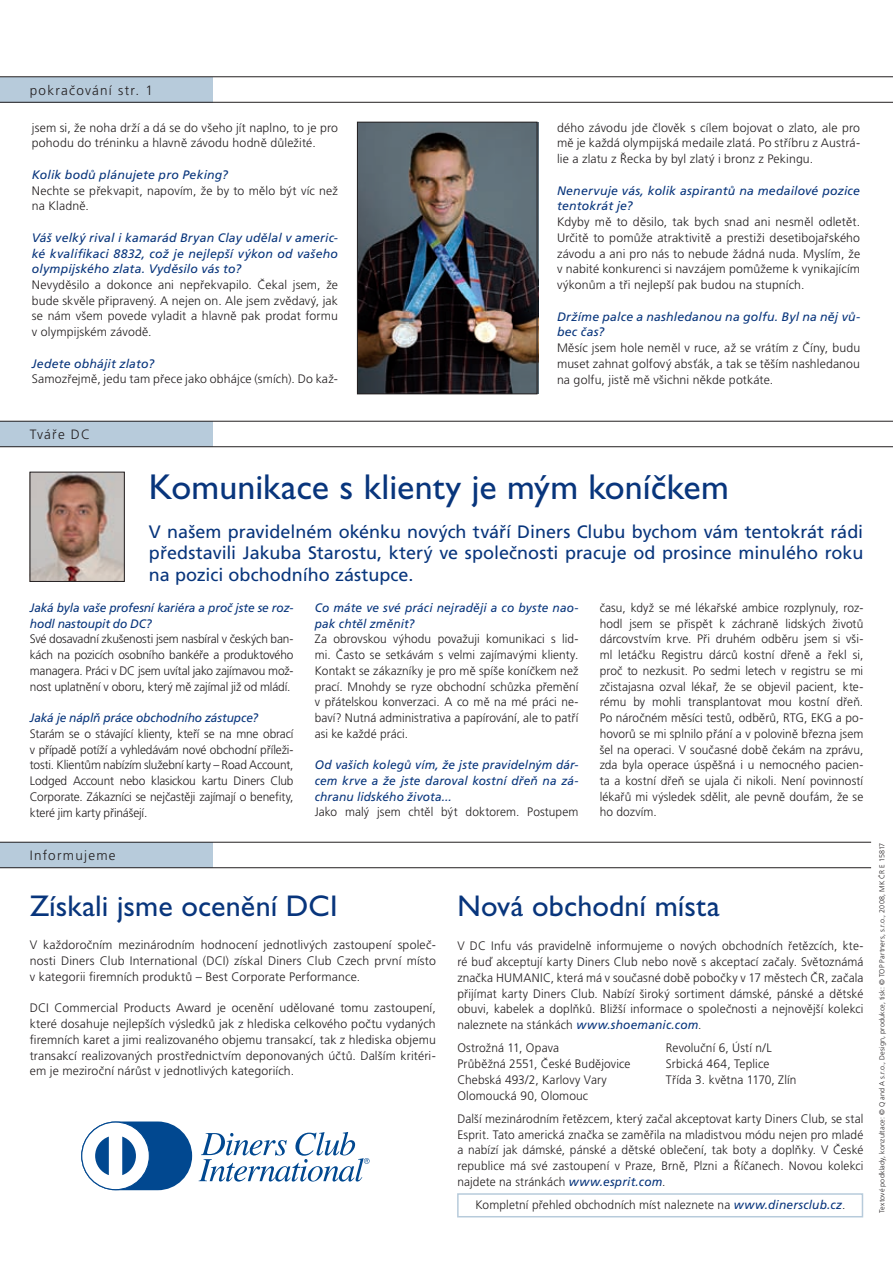
<style>
.page{position:relative;width:893px;height:1263px;background:#fff}
.page>*{position:absolute;margin:0;border:0;box-sizing:border-box;transform-origin:0 0}
.t1{font:36px "Gill Sans CE";letter-spacing:-.005em;color:#08357c}
.t2{font:30px "Gill Sans CE";letter-spacing:.005em;color:#08357c}
.t3{font:18px/21.6px "Frutiger CE";color:#08357c;text-align:justify}
.t4{font:300 13.5px "Frutiger CE";letter-spacing:.095em;color:#231f20}
.t5{font:300 12.3px/15.8px "Frutiger CE";letter-spacing:.01em;color:#231f20;text-align:justify}
.t6{font:italic 12.3px/15.8px "Frutiger CE";letter-spacing:.01em;color:#08357c}
.t7{font:italic 12.3px/15.8px "Frutiger CE";letter-spacing:-.01em;color:#08357c}
.t8{font:300 7.2px "Frutiger CE";letter-spacing:.02em;color:#231f20}
.s1{font-weight:400;font-style:italic;color:#08357c}
</style>
<div class="page">
<div style="left:0;top:77px;width:213px;height:25px;background:#b7cbdb"></div>
<hr style="left:0;top:77px;width:893px;height:1px;background:#231f20">
<hr style="left:0;top:102px;width:893px;height:1px;background:#231f20">
<div style="left:0;top:842px;width:213px;height:26px;background:#b7cbdb"></div>
<div style="left:0;top:421px;width:213px;height:26px;background:#b7cbdb"></div>
<hr style="left:0;top:446px;width:893px;height:1px;background:#231f20">
<hr style="left:0;top:867px;width:871px;height:1px;background:#231f20">
<hr style="left:0;top:421px;width:893px;height:1px;background:#231f20">
<hr style="left:0;top:842px;width:871px;height:1px;background:#231f20">
<div style="left:80px;top:1120px;width:114px;height:71px;border:3px solid #fff;border-radius:34px"></div>
<div style="left:81px;top:1121px;width:111px;height:69px;background:#014890;border-radius:34px"></div>
<div style="left:82px;top:1122px;width:67px;height:68px;background:#fff;border-radius:50%"></div>
<div style="left:81px;top:1121px;width:69px;height:69px;border:1px solid #014890;border-radius:50%"></div>
<svg style="left:95px;top:1136px;width:41px;height:39px"></svg>
<svg style="left:199px;top:1132px;width:171px;height:49px"></svg>
<img style="left:359px;top:122px;width:179px;height:272px">
<div style="left:357px;top:122px;width:180px;height:272px;border:1px solid #231f20"></div>
<img style="left:32px;top:474px;width:91px;height:106px">
<div style="left:30px;top:472px;width:95px;height:110px;border:1px solid #231f20"></div>
<div style="left:457px;top:1193px;width:406px;height:24px;border:2px solid #b7cbdb"></div>
<p class="t4" style="left:30px;top:83px;width:125px">pokračování str. 1</p>
<p class="t5" style="left:32px;top:119px;width:308px">jsem si, že noha drží a dá se do všeho jít naplno, to je pro pohodu do tréninku a hlavně závodu hodně důležité.</p>
<p class="t6" style="left:32px;top:167px;width:198px">Kolik bodů plánujete pro Peking?</p>
<p class="t5" style="left:32px;top:182px;width:308px">Nechte se překvapit, napovím, že by to mělo být víc než na Kladně.</p>
<p class="t6" style="left:32px;top:230px;width:308px;text-align:justify">Váš velký rival i kamarád Bryan Clay udělal v americ&shy;ké kvalifikaci 8832, což je nejlepší výkon od vašeho olympijského zlata. Vyděsilo vás to?</p>
<p class="t5" style="left:32px;top:277px;width:308px">Nevyděsilo a dokonce ani nepřekvapilo. Čekal jsem, že bude skvěle připravený. A nejen on. Ale jsem zvědavý, jak se nám všem povede vyladit a hlavně pak prodat formu v olympijském závodě.</p>
<p class="t6" style="left:32px;top:356px;width:124px">Jedete obhájit zlato?</p>
<p class="t5" style="left:32px;top:371px;width:308px">Samozřejmě, jedu tam přece jako obhájce (smích). Do kaž-</p>
<p class="t5" style="left:557px;top:119px;width:305px">dého závodu jde člověk s cílem bojovat o zlato, ale pro mě je každá olympijská medaile zlatá. Po stříbru z Austrá&shy;lie a zlatu z Řecka by byl zlatý i bronz z Pekingu.</p>
<p class="t6" style="left:557px;top:182px;width:304px">Nenervuje vás, kolik aspirantů na medailové pozice tentokrát je?</p>
<p class="t5" style="left:557px;top:214px;width:305px">Kdyby mě to děsilo, tak bych snad ani nesměl odletět.<br>Určitě to pomůže atraktivitě a prestiži desetibojařského závodu a ani pro nás to nebude žádná nuda. Myslím, že v nabité konkurenci si navzájem pomůžeme k vynikajícím výkonům a tři nejlepší pak budou na stupních.</p>
<p class="t6" style="left:557px;top:308px;width:305px">Držíme palce a nashledanou na golfu. Byl na něj vů&shy;bec čas?</p>
<p class="t5" style="left:557px;top:340px;width:305px">Měsíc jsem hole neměl v ruce, až se vrátím z Číny, budu muset zahnat golfový absťák, a tak se těším nashledanou na golfu, jistě mě všichni někde potkáte.</p>
<p class="t4" style="left:30px;top:427px;width:62px">Tváře DC</p>
<h1 class="t1" style="left:149px;top:466px;width:581px">Komunikace s klienty je mým koníčkem</h1>
<h3 class="t3" style="left:149px;top:521px;width:716px">V našem pravidelném okénku nových tváří Diners Clubu bychom vám tentokrát rádi představili Jakuba Starostu, který ve společnosti pracuje od prosince minulého roku na pozici obchodního zástupce.</h3>
<p class="t7" style="left:30px;top:600px;width:265px">Jaká byla vaše profesní kariéra a proč jste se roz&shy;hodl nastoupit do DC?</p>
<p class="t5" style="left:30px;top:631px;width:265px">Své dosavadní zkušenosti jsem nasbíral v českých ban&shy;kách na pozicích osobního bankéře a produktového managera. Práci v DC jsem uvítal jako zajímavou mož&shy;nost uplatnění v oboru, který mě zajímal již od mládí.</p>
<p class="t7" style="left:30px;top:710px;width:230px">Jaká je náplň práce obchodního zástupce?</p>
<p class="t5" style="left:30px;top:726px;width:265px">Starám se o stávající klienty, kteří se na mne obrací v případě potíží a vyhledávám nové obchodní příleži&shy;tosti. Klientům nabízím služební karty – Road Account, Lodged Account nebo klasickou kartu Diners Club Corporate. Zákazníci se nejčastěji zajímají o benefity, které jim karty přinášejí.</p>
<p class="t6" style="left:315px;top:600px;width:265px">Co máte ve své práci nejraději a co byste nao&shy;pak chtěl změnit?</p>
<p class="t5" style="left:315px;top:631px;width:265px">Za obrovskou výhodu považuji komunikaci s lid&shy;mi. Často se setkávám s velmi zajímavými klienty.<br>Kontakt se zákazníky je pro mě spíše koníčkem než prací. Mnohdy se ryze obchodní schůzka přemění v přátelskou konverzaci. A co mě na mé práci ne&shy;baví? Nutná administrativa a papírování, ale to patří asi ke každé práci.</p>
<p class="t6" style="left:315px;top:757px;width:265px;text-align:justify">Od vašich kolegů vím, že jste pravidelným dár&shy;cem krve a že jste daroval kostní dřeň na zá&shy;chranu lidského života...</p>
<p class="t5" style="left:315px;top:804px;width:265px">Jako malý jsem chtěl být doktorem. Postupem</p>
<p class="t5" style="left:600px;top:600px;width:265px">času, když se mé lékařské ambice rozplynuly, roz&shy;hodl jsem se přispět k záchraně lidských životů dárcovstvím krve. Při druhém odběru jsem si vši&shy;ml letáčku Registru dárců kostní dřeně a řekl si, proč to nezkusit. Po sedmi letech v registru se mi zčistajasna ozval lékař, že se objevil pacient, kte&shy;rému by mohli transplantovat mou kostní dřeň.<br>Po náročném měsíci testů, odběrů, RTG, EKG a po&shy;hovorů se mi splnilo přání a v polovině března jsem šel na operaci. V současné době čekám na zprávu, zda byla operace úspěšná i u nemocného pacien&shy;ta a kostní dřeň se ujala či nikoli. Není povinností lékařů mi výsledek sdělit, ale pevně doufám, že se ho dozvím.</p>
<p class="t4" style="left:30px;top:848px;width:87px">Informujeme</p>
<h2 class="t2" style="left:30px;top:888px;width:309px">Získali jsme ocenění DCI</h2>
<p class="t5" style="left:30px;top:937px;width:408px">V každoročním mezinárodním hodnocení jednotlivých zastoupení společ&shy;nosti Diners Club International (DCI) získal Diners Club Czech první místo v kategorii firemních produktů – Best Corporate Performance.</p>
<p class="t5" style="left:30px;top:1000px;width:408px">DCI Commercial Products Award je ocenění udělované tomu zastoupení, které dosahuje nejlepších výsledků jak z hlediska celkového počtu vydaných firemních karet a jimi realizovaného objemu transakcí, tak z hlediska objemu transakcí realizovaných prostřednictvím deponovaných účtů. Dalším kritéri&shy;em je meziroční nárůst v jednotlivých kategoriích.</p>
<h2 class="t2" style="left:457px;top:888px;width:264px">Nová obchodní místa</h2>
<p class="t5" style="left:457px;top:938px;width:408px">V DC Infu vás pravidelně informujeme o nových obchodních řetězcích, kte&shy;ré buď akceptují karty Diners Club nebo nově s akceptací začaly. Světoznámá značka HUMANIC, která má v současné době pobočky v 17 městech ČR, začala přijímat karty Diners Club. Nabízí široký sortiment dámské, pánské a dětské obuvi, kabelek a doplňků. Bližší informace o společnosti a nejnovější kolekci naleznete na stánkách <span class="s1">www.shoemanic.com</span>.</p>
<p class="t5" style="left:457px;top:1040px;width:103px">Ostrožná 11, Opava</p>
<p class="t5" style="left:666px;top:1040px;width:107px">Revoluční 6, Ústí n/L</p>
<p class="t5" style="left:457px;top:1056px;width:175px">Průběžná 2551, České Budějovice</p>
<p class="t5" style="left:666px;top:1056px;width:105px">Srbická 464, Teplice</p>
<p class="t5" style="left:457px;top:1072px;width:151px">Chebská 493/2, Karlovy Vary</p>
<p class="t5" style="left:666px;top:1072px;width:132px">Třída 3. května 1170, Zlín</p>
<p class="t5" style="left:457px;top:1084px;width:408px;line-height:23.2px">Olomoucká 90, Olomouc<br>Další mezinárodním řetězcem, který začal akceptovat karty Diners Club, se stal</p>
<p class="t5" style="left:457px;top:1126px;width:408px">Esprit. Tato americká značka se zaměřila na mladistvou módu nejen pro mladé a nabízí jak dámské, pánské a dětské oblečení, tak boty a doplňky. V České republice má své zastoupení v Praze, Brně, Plzni a Říčanech. Novou kolekci najdete na stránkách <span class="s1">www.esprit.com</span>.</p>
<p class="t5" style="left:475px;top:1197px;width:372px">Kompletní přehled obchodních míst naleznete na <span class="s1">www.dinersclub.cz</span>.</p>
<p class="t8" style="left:878px;top:1213px;width:372px;rotate:-90deg">Textové podklady, konzultace: © Q and A s.r.o., Design, produkce, tisk: © TOP Partners, s.r.o., 2008, MK ČR E 15817</p>
</div>
